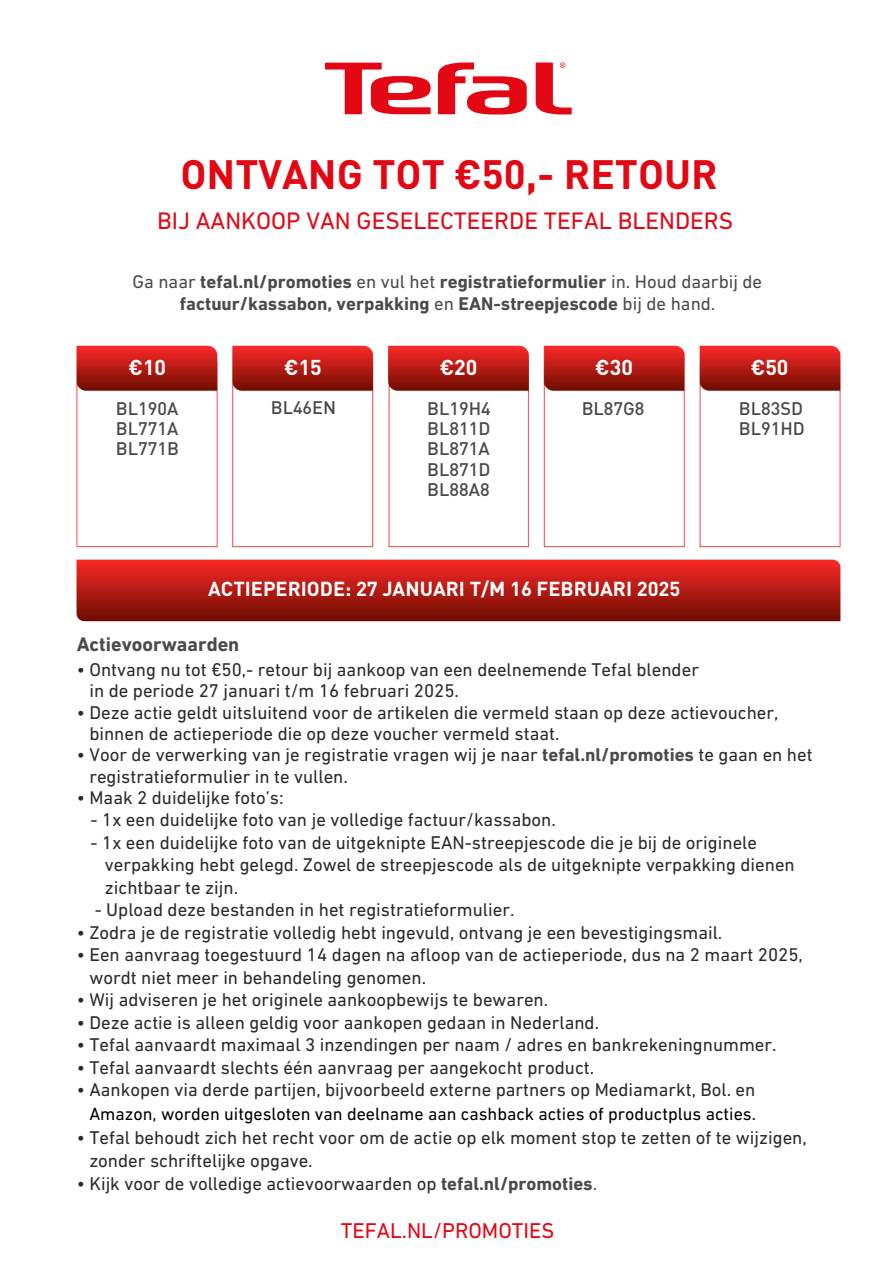
<style>
.page{position:relative;width:894px;height:1264px;background:#fff}
.page>*{position:absolute;margin:0;border:0;box-sizing:border-box;transform-origin:0 0}
.t1{font:700 40.5px "DIN Pro";color:#e30613}
.t2{font:24.3px "DIN Next LT Pro";color:#e30613}
.t3{font:21.75px "DIN Next LT Pro";color:#e30613}
.t4{font:700 21.3px "DIN Pro";color:#fff}
.t5{font:700 19.95px "DIN Pro";color:#fff}
.t6{font:700 19.95px "DIN Next LT Pro";color:#4a4a49}
.t7{font:18.75px/22.5px "DIN Next LT Pro";color:#2b292b}
.t8{font:700 18.75px "DIN Next LT Pro";color:#4a4a49}
.t9{font:500 18px/20.2px "DIN Pro";color:#4a4a49;text-align:justify}
.t10{font:18px "DIN Next LT Pro";color:#000}
.s1{font-weight:400}
.s2{font-weight:700;color:#4a4a49}
.s3{color:#4a4a49}
</style>
<div class="page">
<svg style="left:535px;top:62px;width:36px;height:52px"></svg>
<svg style="left:325px;top:63px;width:105px;height:51px"></svg>
<svg style="left:438px;top:62px;width:88px;height:52px"></svg>
<img style="left:76px;top:345px;width:765px;height:277px">
<h2 class="t1" style="left:180px;top:158px;width:538px">ONTVANG TOT €50,- RETOUR</h2>
<p class="t2" style="left:157px;top:210px;width:577px">BIJ AANKOOP VAN GESELECTEERDE TEFAL BLENDERS</p>
<p class="t8" style="left:133px;top:274px;width:631px"><span class="s1">Ga naar</span> tefal.nl/promoties <span class="s1">en vul het</span> registratieformulier <span class="s1">in. Houd daarbij de</span></p>
<p class="t8" style="left:180px;top:296px;width:537px">factuur/kassabon, verpakking <span class="s1">en</span> EAN-streepjescode <span class="s1">bij de hand.</span></p>
<p class="t4" style="left:128px;top:359px;width:39px">€10</p>
<p class="t4" style="left:284px;top:359px;width:39px">€15</p>
<p class="t4" style="left:439px;top:359px;width:39px">€20</p>
<p class="t4" style="left:595px;top:359px;width:39px">€30</p>
<p class="t4" style="left:750px;top:359px;width:39px">€50</p>
<p class="t9" style="left:116px;top:400px;width:64px">BL190A BL771A BL771B</p>
<p class="t9" style="left:271px;top:399px;width:67px">BL46EN</p>
<p class="t9" style="left:427px;top:400px;width:65px">BL19H4<br>BL811D BL871A BL871D BL88A8</p>
<p class="t9" style="left:581px;top:400px;width:64px">BL87G8</p>
<p class="t9" style="left:738px;top:400px;width:67px">BL83SD<br>BL91HD</p>
<p class="t5" style="left:208px;top:580px;width:473px">ACTIEPERIODE: 27 JANUARI T/M 16 FEBRUARI 2025</p>
<p class="t6" style="left:77px;top:636px;width:164px">Actievoorwaarden</p>
<h5 class="t7" style="left:77px;top:660px;width:623px">• Ontvang nu tot €50,- retour bij aankoop van een deelnemende Tefal blender</h5>
<h6 class="t7" style="left:89px;top:681px;width:371px">in de periode 27 januari t/m 16 februari 2025.</h6>
<h5 class="t7" style="left:77px;top:702px;width:703px">• Deze actie geldt uitsluitend voor de artikelen die vermeld staan op deze actievoucher,</h5>
<h6 class="t7" style="left:89px;top:724px;width:471px">binnen de actieperiode die op deze voucher vermeld staat.</h6>
<h5 class="t7" style="left:77px;top:745px;width:737px">• Voor de verwerking van je registratie vragen wij je naar <span class="s2">tefal.nl/promoties</span> te gaan en het</h5>
<h6 class="t7" style="left:89px;top:766px;width:260px">registratieformulier in te vullen.</h6>
<h5 class="t7" style="left:77px;top:788px;width:208px">• Maak 2 duidelijke foto’s:</h5>
<h6 class="t7" style="left:91px;top:810px;width:466px">- 1x een duidelijke foto van je volledige factuur/kassabon.</h6>
<h3 class="t7" style="left:91px;top:832px;width:667px">- 1x een duidelijke foto van de uitgeknipte EAN-streepjescode die je bij de originele</h3>
<h5 class="t7" style="left:105px;top:855px;width:691px">verpakking hebt gelegd. Zowel de streepjescode als de uitgeknipte verpakking dienen zichtbaar te zijn.</h5>
<p class="t7" style="left:95px;top:900px;width:421px">- Upload deze bestanden in het registratieformulier.</p>
<p class="t7" style="left:77px;top:922px;width:647px">• Zodra je de registratie volledig hebt ingevuld, ontvang je een bevestigingsmail.</p>
<p class="t7" style="left:77px;top:945px;width:727px">• Een aanvraag toegestuurd 14 dagen na afloop van de actieperiode, dus na 2 maart 2025,</p>
<p class="t7" style="left:89px;top:967px;width:338px">wordt niet meer in behandeling genomen.</p>
<p class="t7" style="left:77px;top:990px;width:473px">• Wij adviseren je het originele aankoopbewijs te bewaren.</p>
<p class="t7" style="left:77px;top:1012px;width:524px">• Deze actie is alleen geldig voor aankopen gedaan in Nederland.</p>
<p class="t7" style="left:77px;top:1035px;width:701px">• Tefal aanvaardt maximaal 3 inzendingen per naam / adres en bankrekeningnummer.</p>
<p class="t7" style="left:77px;top:1057px;width:519px">• Tefal aanvaardt slechts één aanvraag per aangekocht product.</p>
<p class="t7" style="left:77px;top:1080px;width:680px">• Aankopen via derde partijen, bijvoorbeeld externe partners op Mediamarkt, Bol. en</p>
<p class="t10" style="left:89px;top:1106px;width:668px">Amazon, worden uitgesloten van deelname aan cashback acties of productplus acties.</p>
<p class="t7" style="left:77px;top:1127px;width:731px">• Tefal behoudt zich het recht voor om de actie op elk moment stop te zetten of te wijzigen,</p>
<p class="t7" style="left:89px;top:1151px;width:225px">zonder schriftelijke opgave.</p>
<p class="t7" style="left:77px;top:1173px;width:522px">• Kijk voor de volledige actievoorwaarden op <span class="s2">tefal.nl/promoties</span><span class="s3">.</span></p>
<h1 class="t3" style="left:341px;top:1221px;width:215px">TEFAL.NL/PROMOTIES</h1>
</div>
